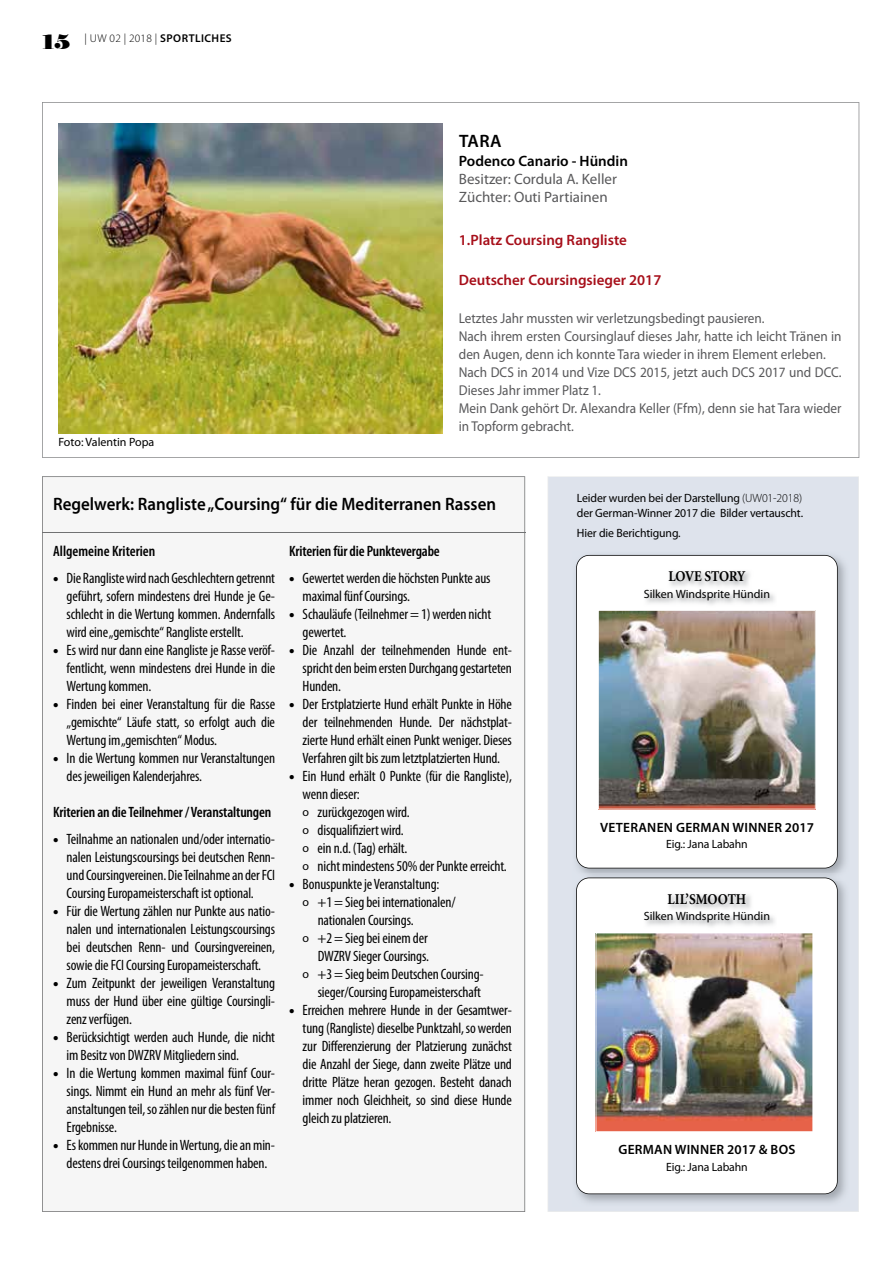
<style>
.page{position:relative;width:893px;height:1263px;background:#fff}
.page>*{position:absolute;margin:0;border:0;box-sizing:border-box;transform-origin:0 0}
.t1{font:21px "Fette Bauersche Antiqua";color:#000}
.t2{font:600 18px "Myriad Pro";color:#000;scale:.94 1}
.t3{font:600 18px "Myriad Pro";color:#000}
.t4{font:condensed 15px/18px "Myriad Pro";letter-spacing:-.01em;color:#000;text-align:justify}
.t5{font:600 condensed 15px "Myriad Pro";letter-spacing:-.01em;color:#000}
.t6{font:600 15px "Myriad Pro";color:#a70f1a}
.t7{font:15px/18px "Myriad Pro";color:#58585a}
.t8{font:600 15px "Myriad Pro";color:#000}
.t9{font:700 15px "Minion";color:#000;scale:.9 1}
.t10{font:700 15px "Minion";letter-spacing:-.02em;color:#000;scale:.9 1}
.t11{font:14.25px/18px "Myriad Pro";color:#58585a;scale:.93 1}
.t12{font:600 13.5px "Myriad Pro";letter-spacing:.02em;color:#000}
.t13{font:12px/14.4px "Myriad Pro";letter-spacing:-.01em;color:#000}
.t14{font:300 11.25px "Myriad Pro";letter-spacing:.02em;color:#000}
.s1{font-weight:600}
.s2{font-weight:900;font-stretch:normal}
.s3{font-stretch:normal;font-size:12px}
.s4{font-weight:300}
</style>
<div class="page">
<div style="left:42px;top:476px;width:483px;height:736px;background:#f6f6f6"></div>
<svg style="left:42px;top:102px;width:817px;height:356px"></svg>
<img style="left:58px;top:124px;width:384px;height:309px">
<div style="left:547px;top:476px;width:312px;height:736px;background:#dee3ec"></div>
<img style="left:572px;top:551px;width:278px;height:655px">
<svg style="left:576px;top:555px;width:262px;height:313px"></svg>
<img style="left:643px;top:569px;width:133px;height:38px">
<img style="left:598px;top:610px;width:218px;height:199px">
<img style="left:572px;top:874px;width:278px;height:7px">
<svg style="left:576px;top:877px;width:262px;height:317px"></svg>
<img style="left:643px;top:892px;width:133px;height:38px">
<img style="left:596px;top:932px;width:217px;height:200px">
<hr style="left:42px;top:532px;width:483px;height:1px;background:#707172">
<h1 class="t1" style="left:43px;top:29px;width:29px">15</h1>
<p class="t14" style="left:85px;top:32px;width:149px">| UW 02 | 2018 | <span class="s1">SPORTLICHES</span></p>
<p class="t13" style="left:58px;top:435px;width:97px">Foto: Valentin Popa</p>
<p class="t3" style="left:459px;top:131px;width:44px">TARA</p>
<p class="t8" style="left:459px;top:153px;width:171px">Podenco Canario - Hündin</p>
<p class="t7" style="left:459px;top:171px;width:160px">Besitzer: Cordula A. Keller<br>Züchter: Outi Partiainen</p>
<p class="t6" style="left:459px;top:232px;width:170px">1.Platz Coursing Rangliste</p>
<p class="t6" style="left:459px;top:271px;width:204px">Deutscher Coursingsieger 2017</p>
<p class="t11" style="left:459px;top:309px;width:413px">Letztes Jahr mussten wir verletzungsbedingt pausieren.<br>Nach ihrem ersten Coursinglauf dieses Jahr, hatte ich leicht Tränen in den Augen, denn ich konnte Tara wieder in ihrem Element erleben.<br>Nach DCS in 2014 und Vize DCS 2015, jetzt auch DCS 2017 und DCC.<br>Dieses Jahr immer Platz 1.<br>Mein Dank gehört Dr. Alexandra Keller (Ffm), denn sie hat Tara wieder in Topform gebracht.</p>
<p class="t2" style="left:53px;top:494px;width:473px">Regelwerk: Rangliste „Coursing“ für die Mediterranen Rassen</p>
<p class="t5" style="left:53px;top:543px;width:104px">Allgemeine Kriterien</p>
<p class="t4" style="left:67px;top:570px;width:210px;text-indent:-14px"><span class="s2">•</span> Die Rangliste wird nach Geschlechtern getrennt geführt, sofern mindestens drei Hunde je Ge&shy;schlecht in die Wertung kommen. Andernfalls wird eine „gemischte“ Rangliste erstellt.</p>
<p class="t4" style="left:67px;top:642px;width:210px;text-indent:-14px"><span class="s2">•</span> Es wird nur dann eine Rangliste je Rasse veröf&shy;fentlicht, wenn mindestens drei Hunde in die Wertung kommen.</p>
<p class="t4" style="left:67px;top:696px;width:210px;text-indent:-14px"><span class="s2">•</span> Finden bei einer Veranstaltung für die Rasse „gemischte“ Läufe statt, so erfolgt auch die Wertung im „gemischten“ Modus.</p>
<p class="t4" style="left:67px;top:750px;width:210px;text-indent:-14px"><span class="s2">•</span> In die Wertung kommen nur Veranstaltungen des jeweiligen Kalenderjahres.</p>
<p class="t5" style="left:53px;top:804px;width:220px">Kriterien an die Teilnehmer / Veranstaltungen</p>
<p class="t4" style="left:67px;top:831px;width:210px;text-indent:-14px"><span class="s2">•</span> Teilnahme an nationalen und/oder internatio&shy;nalen Leistungscoursings bei deutschen Renn&shy;und Coursingvereinen. Die Teilnahme an der FCI Coursing Europameisterschaft ist optional.</p>
<p class="t4" style="left:67px;top:903px;width:210px;text-indent:-14px"><span class="s2">•</span> Für die Wertung zählen nur Punkte aus natio&shy;nalen und internationalen Leistungscoursings bei deutschen Renn- und Coursingvereinen, sowie die FCI Coursing Europameisterschaft.</p>
<p class="t4" style="left:67px;top:975px;width:210px;text-indent:-14px"><span class="s2">•</span> Zum Zeitpunkt der jeweiligen Veranstaltung muss der Hund über eine gültige Coursingli&shy;zenz verfügen.</p>
<p class="t4" style="left:67px;top:1029px;width:210px;text-indent:-14px"><span class="s2">•</span> Berücksichtigt werden auch Hunde, die nicht im Besitz von DWZRV Mitgliedern sind.</p>
<p class="t4" style="left:67px;top:1065px;width:210px;text-indent:-14px"><span class="s2">•</span> In die Wertung kommen maximal fünf Cour&shy;sings. Nimmt ein Hund an mehr als fünf Ver&shy;anstaltungen teil, so zählen nur die besten fünf Ergebnisse.</p>
<p class="t4" style="left:53px;top:1137px;width:223px;text-align:center"><span class="s2">•</span> Es kommen nur Hunde in Wertung, die an min&shy;destens drei Coursings teilgenommen haben.</p>
<p class="t5" style="left:289px;top:543px;width:152px">Kriterien für die Punktevergabe</p>
<p class="t4" style="left:303px;top:570px;width:189px;text-indent:-14px"><span class="s2">•</span> Gewertet werden die höchsten Punkte aus maximal fünf Coursings.</p>
<p class="t4" style="left:303px;top:606px;width:190px;text-indent:-14px"><span class="s2">•</span> Schauläufe (Teilnehmer = 1) werden nicht gewertet.</p>
<p class="t4" style="left:303px;top:642px;width:211px;text-indent:-14px"><span class="s2">•</span> Die Anzahl der teilnehmenden Hunde ent&shy;spricht den beim ersten Durchgang gestarteten Hunden.</p>
<p class="t4" style="left:303px;top:696px;width:211px;text-indent:-14px"><span class="s2">•</span> Der Erstplatzierte Hund erhält Punkte in Höhe der teilnehmenden Hunde. Der nächstplat&shy;zierte Hund erhält einen Punkt weniger. Dieses Verfahren gilt bis zum letztplatzierten Hund.</p>
<p class="t4" style="left:303px;top:768px;width:211px;text-align:left;text-indent:-14px"><span class="s2">•</span> Ein Hund erhält 0 Punkte (für die Rangliste), wenn dieser:<br><span class="s3">o</span> zurückgezogen wird.<br><span class="s3">o</span> disqualifiziert wird.<br><span class="s3">o</span> ein n.d. (Tag) erhält.<br><span class="s3">o</span> nicht mindestens 50% der Punkte erreicht.</p>
<p class="t4" style="left:289px;top:876px;width:152px"><span class="s2">•</span> Bonuspunkte je Veranstaltung:</p>
<p class="t4" style="left:303px;top:894px;width:155px"><span class="s3">o</span> +1 = Sieg bei internationalen/</p>
<p class="t4" style="left:318px;top:912px;width:97px">nationalen Coursings.</p>
<p class="t4" style="left:303px;top:930px;width:127px"><span class="s3">o</span> +2 = Sieg bei einem der</p>
<p class="t4" style="left:318px;top:948px;width:113px">DWZRV Sieger Coursings.</p>
<p class="t4" style="left:303px;top:966px;width:183px"><span class="s3">o</span> +3 = Sieg beim Deutschen Coursing-</p>
<p class="t4" style="left:318px;top:984px;width:165px">sieger/Coursing Europameisterschaft</p>
<p class="t4" style="left:303px;top:1002px;width:211px;text-indent:-14px"><span class="s2">•</span> Erreichen mehrere Hunde in der Gesamtwer&shy;tung (Rangliste) dieselbe Punktzahl, so werden zur Differenzierung der Platzierung zunächst die Anzahl der Siege, dann zweite Plätze und dritte Plätze heran gezogen. Besteht danach immer noch Gleichheit, so sind diese Hunde gleich zu platzieren.</p>
<p class="t13" style="left:577px;top:491px;width:228px">Leider wurden bei der Darstellung <span class="s4">(UW01-2018) </span>der German-Winner 2017 die Bilder vertauscht.</p>
<p class="t13" style="left:577px;top:526px;width:105px">Hier die Berichtigung.</p>
<p class="t10" style="left:668px;top:569px;width:87px">LOVE STORY</p>
<p class="t13" style="left:644px;top:587px;width:128px">Silken Windsprite Hündin</p>
<p class="t12" style="left:600px;top:819px;width:215px">VETERANEN GERMAN WINNER 2017</p>
<p class="t13" style="left:666px;top:837px;width:83px">Eig.: Jana Labahn</p>
<p class="t9" style="left:667px;top:891px;width:89px">LIL’SMOOTH</p>
<p class="t13" style="left:644px;top:909px;width:128px">Silken Windsprite Hündin</p>
<p class="t12" style="left:618px;top:1142px;width:179px">GERMAN WINNER 2017 &amp; BOS</p>
<p class="t13" style="left:666px;top:1159px;width:83px">Eig.: Jana Labahn</p>
</div>
